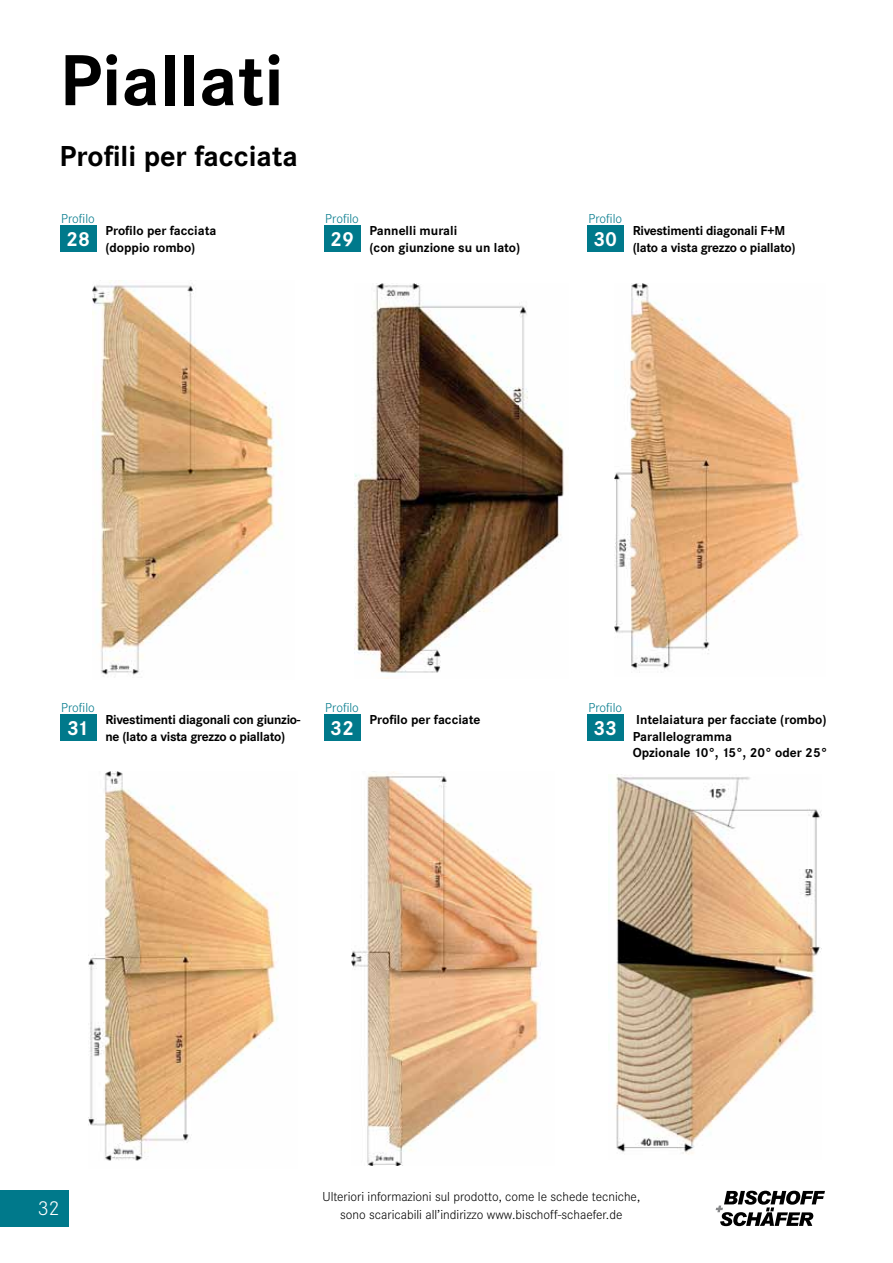
<style>
.page{position:relative;width:893px;height:1263px;background:#fff}
.page>*{position:absolute;margin:0;border:0;box-sizing:border-box;transform-origin:0 0}
.t1{font:700 75px "Corporate S";color:#000}
.t2{font:700 30px "Corporate S";color:#000}
.t3{font:700 21px "Corporate S";color:#fff}
.t4{font:300 21px "Corporate S";color:#fff}
.t5{font:700 13.5px/16.5px "Corporate S";letter-spacing:-.01em;color:#000}
.t6{font:300 13.5px "Corporate S";color:#000}
.t7{font:300 13.5px "Corporate S";color:#00798b}
</style>
<div class="page">
<div style="left:60px;top:225px;width:37px;height:27px;background:#00798b"></div>
<div style="left:324px;top:714px;width:37px;height:27px;background:#00798b"></div>
<div style="left:587px;top:225px;width:37px;height:27px;background:#00798b"></div>
<div style="left:324px;top:225px;width:37px;height:27px;background:#00798b"></div>
<div style="left:587px;top:714px;width:37px;height:27px;background:#00798b"></div>
<div style="left:60px;top:714px;width:37px;height:27px;background:#00798b"></div>
<img style="left:93px;top:281px;width:190px;height:397px">
<img style="left:352px;top:772px;width:190px;height:393px">
<img style="left:615px;top:284px;width:189px;height:389px">
<img style="left:355px;top:284px;width:209px;height:389px">
<img style="left:615px;top:775px;width:207px;height:380px">
<img style="left:89px;top:772px;width:189px;height:389px">
<svg style="left:716px;top:1191px;width:109px;height:35px"></svg>
<div style="left:0;top:1191px;width:68px;height:36px;background:#00798b"></div>
<h1 class="t1" style="left:60px;top:37px;width:226px">Piallati</h1>
<h2 class="t2" style="left:60px;top:139px;width:240px">Profili per facciata</h2>
<p class="t7" style="left:61px;top:211px;width:35px">Profilo</p>
<p class="t7" style="left:325px;top:211px;width:35px">Profilo</p>
<p class="t7" style="left:588px;top:211px;width:35px">Profilo</p>
<h3 class="t3" style="left:66px;top:227px;width:25px">28</h3>
<p class="t5" style="left:105px;top:223px;width:112px">Profilo per facciata (doppio rombo)</p>
<p class="t5" style="left:369px;top:223px;width:152px">Pannelli murali<br>(con giunzione su un lato)</p>
<h3 class="t3" style="left:330px;top:227px;width:25px">29</h3>
<h3 class="t3" style="left:593px;top:227px;width:25px">30</h3>
<p class="t5" style="left:633px;top:223px;width:164px">Rivestimenti diagonali F+M (lato a vista grezzo o piallato)</p>
<p class="t7" style="left:61px;top:700px;width:35px">Profilo</p>
<h3 class="t3" style="left:67px;top:716px;width:23px">31</h3>
<p class="t5" style="left:105px;top:712px;width:197px">Rivestimenti diagonali con giunzio&shy;ne (lato a vista grezzo o piallato)</p>
<p class="t7" style="left:325px;top:700px;width:35px">Profilo</p>
<h3 class="t3" style="left:330px;top:716px;width:25px">32</h3>
<p class="t5" style="left:369px;top:712px;width:112px">Profilo per facciate</p>
<p class="t7" style="left:588px;top:700px;width:35px">Profilo</p>
<h3 class="t3" style="left:593px;top:716px;width:25px">33</h3>
<p class="t5" style="left:633px;top:712px;width:196px">Intelaiatura per facciate (rombo)<br>Parallelogramma<br>Opzionale 10°, 15°, 20° oder 25°</p>
<p class="t6" style="left:322px;top:1189px;width:319px">Ulteriori informazioni sul prodotto, come le schede tecniche,</p>
<h3 class="t4" style="left:38px;top:1196px;width:23px">32</h3>
<p class="t6" style="left:340px;top:1207px;width:284px">sono scaricabili all’indirizzo www.bischoff-schaefer.de</p>
</div>
